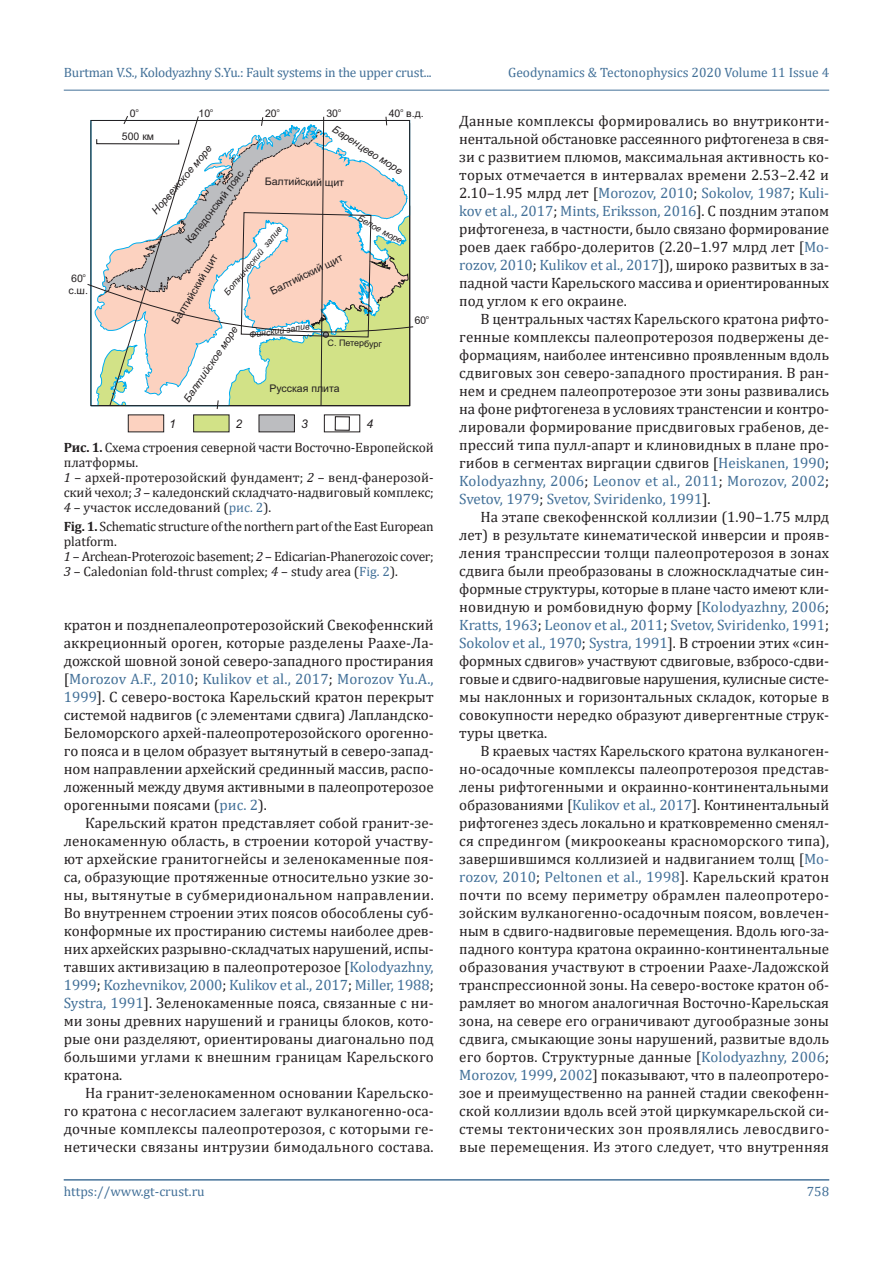
<style>
.page{position:relative;width:893px;height:1263px;background:#fff}
.page>*{position:absolute;margin:0;border:0;box-sizing:border-box;transform-origin:0 0}
.t1{font:15px/18px "Cambria";color:#231f20;text-align:justify}
.t2{font:13.5px/15px "Cambria";letter-spacing:-.01em;color:#231f20}
.t3{font:13.5px "Cambria";letter-spacing:-.005em;color:#427098}
.t4{font:italic 12px "Arial";color:#231f20}
.t5{font:10.5px "Arial";color:#231f20}
.t6{font:italic 10.5px "Arial";color:#231f20}
.t7{font:italic 9px "Arial";color:#231f20}
.t8{font:9px "Arial";letter-spacing:-.01em;color:#231f20}
.t9{font:5.25px "Arial";color:#231f20}
.s1{font-weight:700}
.s2{font-style:italic}
.s3{color:#427098}
</style>
<div class="page">
<hr style="left:64px;top:90px;width:765px;height:1px;background:#427098">
<hr style="left:64px;top:1179px;width:765px;height:1px;background:#427098">
<div style="left:128px;top:415px;width:36px;height:17px;background:#fcd2c0;border:1px solid #231f20"></div>
<div style="left:193px;top:415px;width:36px;height:17px;background:#d2e287"></div>
<div style="left:259px;top:415px;width:36px;height:17px;background:#bcbdc0"></div>
<div style="left:335px;top:416px;width:15px;height:15px;border:1px solid #231f20"></div>
<svg style="left:87px;top:116px;width:327px;height:293px"></svg>
<p class="t3" style="left:64px;top:65px;width:369px">Burtman V.S., Kolodyazhny S.Yu.: Fault systems in the upper crust...</p>
<p class="t5" style="left:69px;top:286px;width:21px;rotate:1deg">с.ш.</p>
<p class="t5" style="left:130px;top:109px;width:7px">0</p>
<p class="t9" style="left:136px;top:108px;width:4px">о</p>
<p class="t5" style="left:265px;top:109px;width:13px">20</p>
<p class="t9" style="left:277px;top:108px;width:4px">о</p>
<p class="t5" style="left:389px;top:109px;width:37px">40 в.д.</p>
<p class="t5" style="left:199px;top:109px;width:13px">10</p>
<p class="t9" style="left:210px;top:108px;width:4px">о</p>
<p class="t5" style="left:326px;top:109px;width:13px">30</p>
<p class="t9" style="left:338px;top:108px;width:4px">о</p>
<p class="t9" style="left:400px;top:108px;width:4px">о</p>
<p class="t6" style="left:336px;top:125px;width:82px;rotate:33deg">Баренцево море</p>
<p class="t5" style="left:122px;top:132px;width:34px">500 км</p>
<p class="t6" style="left:151px;top:210px;width:88px;rotate:-50deg">Норвежское море</p>
<p class="t5" style="left:185px;top:240px;width:90px;rotate:-53deg">Каледонский пояс</p>
<p class="t5" style="left:265px;top:177px;width:81px;rotate:1deg">Балтийский щит</p>
<p class="t7" style="left:360px;top:214px;width:51px;rotate:29deg">Белое море</p>
<p class="t7" style="left:223px;top:291px;width:87px;rotate:-50deg">Ботнический залив</p>
<p class="t6" style="left:183px;top:399px;width:90px;rotate:-56deg">Балтийское море</p>
<p class="t5" style="left:171px;top:321px;width:81px;rotate:-59deg">Балтийский щит</p>
<p class="t5" style="left:269px;top:288px;width:81px;rotate:-26deg">Балтийский щит</p>
<p class="t7" style="left:249px;top:332px;width:62px;rotate:-9deg">Финский залив</p>
<p class="t8" style="left:327px;top:340px;width:56px">С. Петербург</p>
<p class="t5" style="left:269px;top:385px;width:72px">Русская плита</p>
<p class="t4" style="left:169px;top:419px;width:8px">1</p>
<p class="t4" style="left:236px;top:419px;width:8px">2</p>
<p class="t4" style="left:301px;top:419px;width:8px">3</p>
<p class="t4" style="left:367px;top:419px;width:8px">4</p>
<p class="t2" style="left:64px;top:440px;width:371px"><span class="s1">Рис. 1.</span> Схема строения северной части Восточно-Европейской платформы.<br><span class="s2">1</span> – архей-протерозойский фундамент; <span class="s2">2</span> – венд-фанерозой&shy;ский чехол; <span class="s2">3</span> – каледонский складчато-надвиговый комплекс; <span class="s2">4</span> – участок исследований (<span class="s3">рис. 2</span>).</p>
<p class="t2" style="left:64px;top:519px;width:371px"><span class="s1">Fig. 1.</span> Schematic structure of the northern part of the East European platform.<br><span class="s2">1</span> – Archean-Proterozoic basement; <span class="s2">2</span> – Edicarian-Phanerozoic cover; <span class="s2">3</span> – Caledonian fold-thrust complex; <span class="s2">4</span> – study area (<span class="s3">Fig. 2</span>).</p>
<p class="t1" style="left:64px;top:616px;width:371px">кратон и позднепалеопротерозойский Свекофеннский аккреционный ороген, которые разделены Раахе-Ла&shy;дожской шовной зоной северо-западного простирания [<span class="s3">Morozov A.F., 2010</span>; <span class="s3">Kulikov et al., 2017</span>; <span class="s3">Morozov Yu.A., 1999</span>]. С северо-востока Карельский кратон перекрыт системой надвигов (с элементами сдвига) Лапландско-Беломорского архей-палеопротерозойского орогенно&shy;го пояса и в целом образует вытянутый в северо-запад&shy;ном направлении архейский срединный массив, распо&shy;ложенный между двумя активными в палеопротерозое орогенными поясами (<span class="s3">рис. 2</span>).</p>
<p class="t1" style="left:64px;top:814px;width:371px;text-indent:21px">Карельский кратон представляет собой гранит-зе&shy;ленокаменную область, в строении которой участву&shy;ют архейские гранитогнейсы и зеленокаменные поя&shy;са, образующие протяженные относительно узкие зо&shy;ны, вытянутые в субмеридиональном направлении.<br>Во внутреннем строении этих поясов обособлены суб&shy;конформные их простиранию системы наиболее древ&shy;них архейских разрывно-складчатых нарушений, испы&shy;тавших активизацию в палеопротерозое [<span class="s3">Kolodyazhny, 1999</span>; <span class="s3">Kozhevnikov, 2000</span>; <span class="s3">Kulikov et al., 2017</span>; <span class="s3">Miller, 1988</span>; <span class="s3">Systra, 1991</span>]. Зеленокаменные пояса, связанные с ни&shy;ми зоны древних нарушений и границы блоков, кото&shy;рые они разделяют, ориентированы диагонально под большими углами к внешним границам Карельского кратона.</p>
<p class="t1" style="left:64px;top:1084px;width:371px;text-indent:21px">На гранит-зеленокаменном основании Карельско&shy;го кратона с несогласием залегают вулканогенно-оса&shy;дочные комплексы палеопротерозоя, с которыми ге&shy;нетически связаны интрузии бимодального состава.</p>
<p class="t3" style="left:508px;top:65px;width:323px">Geodynamics &amp; Tectonophysics 2020 Volume 11 Issue 4</p>
<p class="t1" style="left:459px;top:112px;width:371px">Данные комплексы формировались во внутриконти&shy;нентальной обстановке рассеянного рифтогенеза в свя&shy;зи с развитием плюмов, максимальная активность ко&shy;торых отмечается в интервалах времени 2.53–2.42 и 2.10–1.95 млрд лет [<span class="s3">Morozov, 2010</span>; <span class="s3">Sokolov, 1987</span>; <span class="s3">Kuli&shy;kov et al., 2017</span>; <span class="s3">Mints, Eriksson, 2016</span>]. С поздним этапом рифтогенеза, в частности, было связано формирование роев даек габбро-долеритов (2.20–1.97 млрд лет [<span class="s3">Mo&shy;rozov, 2010</span>; <span class="s3">Kulikov et al., 2017</span>]), широко развитых в за&shy;падной части Карельского массива и ориентированных под углом к его окраине.</p>
<p class="t1" style="left:459px;top:310px;width:371px;text-indent:21px">В центральных частях Карельского кратона рифто&shy;генные комплексы палеопротерозоя подвержены де&shy;формациям, наиболее интенсивно проявленным вдоль сдвиговых зон северо-западного простирания. В ран&shy;нем и среднем палеопротерозое эти зоны развивались на фоне рифтогенеза в условиях транстенсии и контро&shy;лировали формирование присдвиговых грабенов, де&shy;прессий типа пулл-апарт и клиновидных в плане про&shy;гибов в сегментах виргации сдвигов [<span class="s3">Heiskanen, 1990</span>; <span class="s3">Kolodyazhny, 2006</span>; <span class="s3">Leonov et al., 2011</span>; <span class="s3">Morozov, 2002</span>; <span class="s3">Svetov, 1979</span>; <span class="s3">Svetov, Sviridenko, 1991</span>].</p>
<p class="t1" style="left:459px;top:508px;width:371px;text-indent:21px">На этапе свекофеннской коллизии (1.90–1.75 млрд лет) в результате кинематической инверсии и прояв&shy;ления транспрессии толщи палеопротерозоя в зонах сдвига были преобразованы в сложноскладчатые син&shy;формные структуры, которые в плане часто имеют кли&shy;новидную и ромбовидную форму [<span class="s3">Kolodyazhny, 2006</span>; <span class="s3">Kratts, 1963</span>; <span class="s3">Leonov et al., 2011</span>; <span class="s3">Svetov, Sviridenko, 1991</span>; <span class="s3">Sokolov et al., 1970</span>; <span class="s3">Systra, 1991</span>]. В строении этих «син&shy;формных сдвигов» участвуют сдвиговые, взбросо-сдви&shy;говые и сдвиго-надвиговые нарушения, кулисные систе&shy;мы наклонных и горизонтальных складок, которые в совокупности нередко образуют дивергентные струк&shy;туры цветка.</p>
<p class="t1" style="left:459px;top:742px;width:371px;text-indent:21px">В краевых частях Карельского кратона вулканоген&shy;но-осадочные комплексы палеопротерозоя представ&shy;лены рифтогенными и окраинно-континентальными образованиями [<span class="s3">Kulikov et al., 2017</span>]. Континентальный рифтогенез здесь локально и кратковременно сменял&shy;ся спредингом (микроокеаны красноморского типа), завершившимся коллизией и надвиганием толщ [<span class="s3">Mo&shy;rozov, 2010</span>; <span class="s3">Peltonen et al., 1998</span>]. Карельский кратон почти по всему периметру обрамлен палеопротеро&shy;зойским вулканогенно-осадочным поясом, вовлечен&shy;ным в сдвиго-надвиговые перемещения. Вдоль юго-за&shy;падного контура кратона окраинно-континентальные образования участвуют в строении Раахе-Ладожской транспрессионной зоны. На северо-востоке кратон об&shy;рамляет во многом аналогичная Восточно-Карельская зона, на севере его ограничивают дугообразные зоны сдвига, смыкающие зоны нарушений, развитые вдоль его бортов. Структурные данные [<span class="s3">Kolodyazhny, 2006</span>; <span class="s3">Morozov, 1999</span>, <span class="s3">2002</span>] показывают, что в палеопротеро&shy;зое и преимущественно на ранней стадии свекофенн&shy;ской коллизии вдоль всей этой циркумкарельской си&shy;стемы тектонических зон проявлялись левосдвиго&shy;вые перемещения. Из этого следует, что внутренняя</p>
<p class="t3" style="left:64px;top:1183px;width:142px">https://www.gt-crust.ru</p>
<p class="t3" style="left:807px;top:1183px;width:24px">758</p>
</div>
